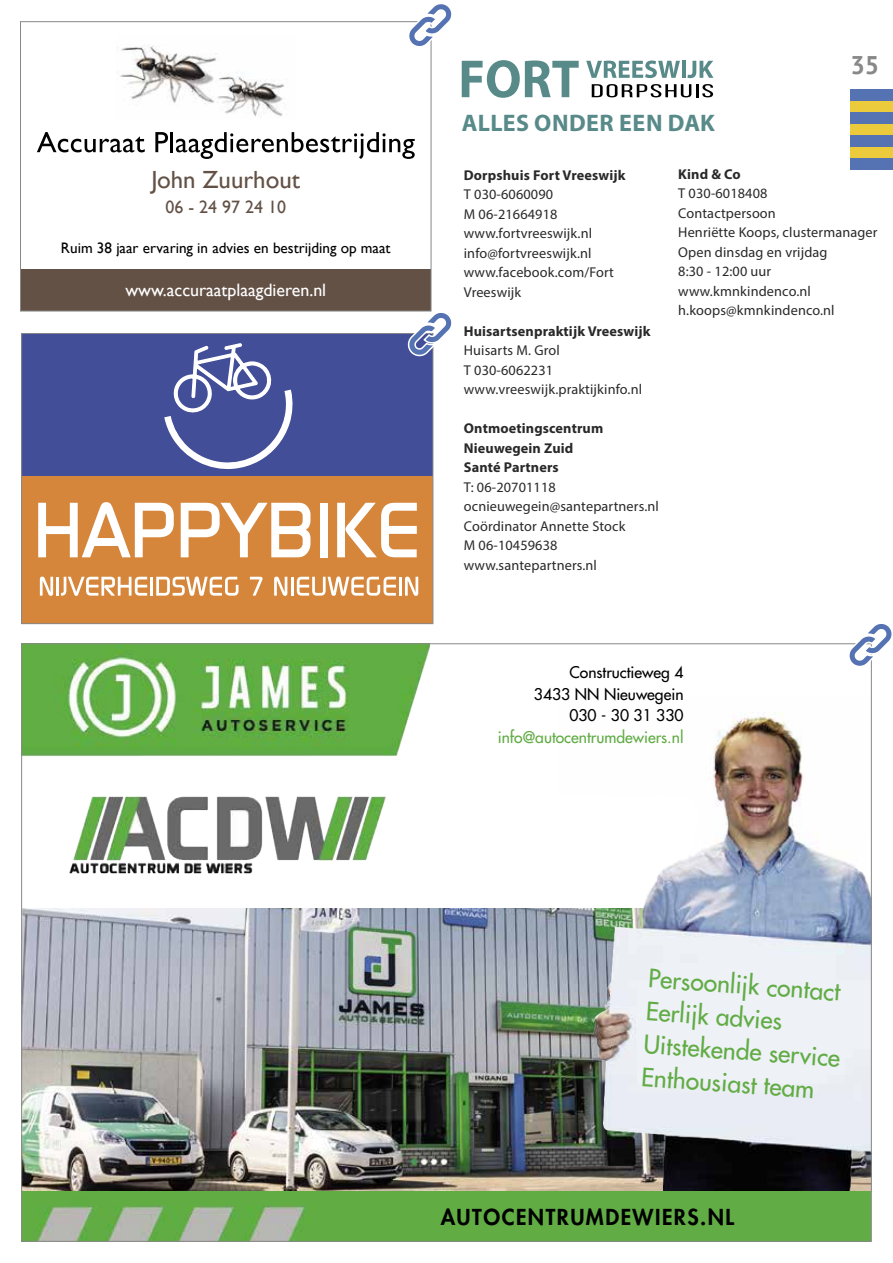
<style>
.page{position:relative;width:893px;height:1263px;background:#fff}
.page>*{position:absolute;margin:0;border:0;box-sizing:border-box;transform-origin:0 0}
.t1{font:700 25.5px "PT Sans";color:#888}
.t2{font:24.9px "Gill Sans";color:#635146}
.t3{font:500 24.75px/33px "Futura Std";color:#61ac45}
.t4{font:700 24px "Myriad Pro";letter-spacing:.02em;color:#588a89}
.t5{font:800 21.45px "Futura Std";letter-spacing:.07em;color:#000}
.t6{font:18px "Gill Sans";color:#fff}
.t7{font:18px "Gill Sans";color:#635146}
.t8{font:500 15.75px/21.5px "Futura Std";color:#000;text-align:right}
.t9{font:500 15.75px "Futura Std";color:#61ac45}
.t10{font:15.15px "Gill Sans";color:#000}
.t11{font:14.25px/19.5px "Myriad Pro";letter-spacing:.01em;color:#292929}
.t12{font:700 14.25px/19.5px "Myriad Pro";letter-spacing:.01em;color:#292929}
</style>
<div class="page">
<div style="left:850px;top:101px;width:43px;height:11px;background:#ebcb3c"></div>
<div style="left:850px;top:112px;width:43px;height:12px;background:#5573b3"></div>
<div style="left:850px;top:124px;width:43px;height:11px;background:#ebcb3c"></div>
<div style="left:850px;top:135px;width:43px;height:12px;background:#5573b3"></div>
<div style="left:850px;top:147px;width:43px;height:12px;background:#ebcb3c"></div>
<div style="left:850px;top:89px;width:43px;height:12px;background:#5573b3"></div>
<div style="left:850px;top:159px;width:43px;height:11px;background:#5573b3"></div>
<svg style="left:592px;top:84px;width:121px;height:13px"></svg>
<svg style="left:462px;top:60px;width:117px;height:38px"></svg>
<svg style="left:586px;top:61px;width:94px;height:17px"></svg>
<hr style="left:682px;top:61px;width:4px;height:17px;background:#588a89">
<svg style="left:687px;top:61px;width:26px;height:17px"></svg>
<div style="left:23px;top:335px;width:408px;height:141px;background:#424e98"></div>
<svg style="left:163px;top:335px;width:130px;height:136px;background:#626ca9"></svg>
<div style="left:22px;top:476px;width:411px;height:148px;background:#d5863b"></div>
<svg style="left:38px;top:502px;width:136px;height:55px"></svg>
<svg style="left:181px;top:503px;width:129px;height:54px"></svg>
<div style="left:320px;top:503px;width:8px;height:54px;background:#fff"></div>
<svg style="left:337px;top:503px;width:80px;height:54px"></svg>
<svg style="left:40px;top:577px;width:107px;height:19px"></svg>
<hr style="left:150px;top:577px;width:3px;height:19px;background:#fff">
<svg style="left:156px;top:576px;width:83px;height:20px"></svg>
<svg style="left:250px;top:577px;width:13px;height:19px"></svg>
<svg style="left:274px;top:576px;width:122px;height:20px"></svg>
<hr style="left:399px;top:577px;width:3px;height:19px;background:#fff">
<svg style="left:405px;top:577px;width:13px;height:19px"></svg>
<div style="left:21px;top:333px;width:412px;height:291px;border:1px solid #888"></div>
<svg style="left:405px;top:311px;width:47px;height:48px"></svg>
<div style="left:21px;top:270px;width:410px;height:41px;background:#635146"></div>
<svg style="left:37px;top:132px;width:108px;height:20px"></svg>
<svg style="left:155px;top:132px;width:13px;height:20px"></svg>
<hr style="left:170px;top:132px;width:3px;height:20px;background:#000">
<svg style="left:176px;top:132px;width:239px;height:27px"></svg>
<img style="left:120px;top:45px;width:165px;height:72px">
<div style="left:20px;top:21px;width:411px;height:290px;border:1px solid #888"></div>
<svg style="left:405px;top:4px;width:47px;height:46px"></svg>
<img style="left:23px;top:908px;width:537px;height:283px">
<img style="left:560px;top:713px;width:310px;height:478px">
<img style="left:23px;top:645px;width:407px;height:229px">
<div style="left:22px;top:1191px;width:849px;height:50px;background:#61ac45"></div>
<img style="left:37px;top:1206px;width:276px;height:34px">
<svg style="left:846px;top:624px;width:46px;height:46px"></svg>
<h2 class="t2" style="left:151px;top:165px;width:150px">John Zuurhout</h2>
<p class="t7" style="left:166px;top:196px;width:122px">06 - 24 97 24 10</p>
<p class="t10" style="left:61px;top:239px;width:331px">Ruim 38 jaar ervaring in advies en bestrijding op maat</p>
<p class="t6" style="left:125px;top:279px;width:202px">www.accuraatplaagdieren.nl</p>
<h3 class="t4" style="left:462px;top:107px;width:255px">ALLES ONDER EEN DAK</h3>
<h1 class="t1" style="left:850px;top:48px;width:30px">35</h1>
<p class="t12" style="left:464px;top:165px;width:163px">Dorpshuis Fort Vreeswijk</p>
<p class="t11" style="left:464px;top:184px;width:152px">T 030-6060090<br>M 06-21664918 www.fortvreeswijk.nl info@fortvreeswijk.nl www.facebook.com/Fort<br>Vreeswijk</p>
<p class="t12" style="left:464px;top:321px;width:188px">Huisartsenpraktijk Vreeswijk</p>
<p class="t11" style="left:464px;top:340px;width:180px">Huisarts M. Grol<br>T 030-6062231 www.vreeswijk.praktijkinfo.nl</p>
<p class="t12" style="left:464px;top:418px;width:141px">Ontmoetingscentrum<br>Nieuwegein Zuid<br>Santé Partners</p>
<p class="t11" style="left:464px;top:477px;width:197px">T: 06-20701118 ocnieuwegein@santepartners.nl<br>Coördinator Annette Stock<br>M 06-10459638 www.santepartners.nl</p>
<p class="t12" style="left:678px;top:164px;width:64px">Kind &amp; Co</p>
<p class="t11" style="left:678px;top:183px;width:201px">T 030-6018408<br>Contactpersoon<br>Henriëtte Koops, clustermanager<br>Open dinsdag en vrijdag<br>8:30 - 12:00 uur www.kmnkindenco.nl h.koops@kmnkindenco.nl</p>
<p class="t8" style="left:534px;top:662px;width:151px">Constructieweg 4<br>3433 NN Nieuwegein<br>030 - 30 31 330</p>
<p class="t9" style="left:498px;top:727px;width:187px">info@autocentrumdewiers.nl</p>
<h3 class="t3" style="left:649px;top:962px;width:198px;rotate:4deg">Persoonlijk contact<br>Eerlijk advies<br>Uitstekende service<br>Enthousiast team</h3>
<h3 class="t5" style="left:441px;top:1203px;width:295px">AUTOCENTRUMDEWIERS.NL</h3>
</div>
